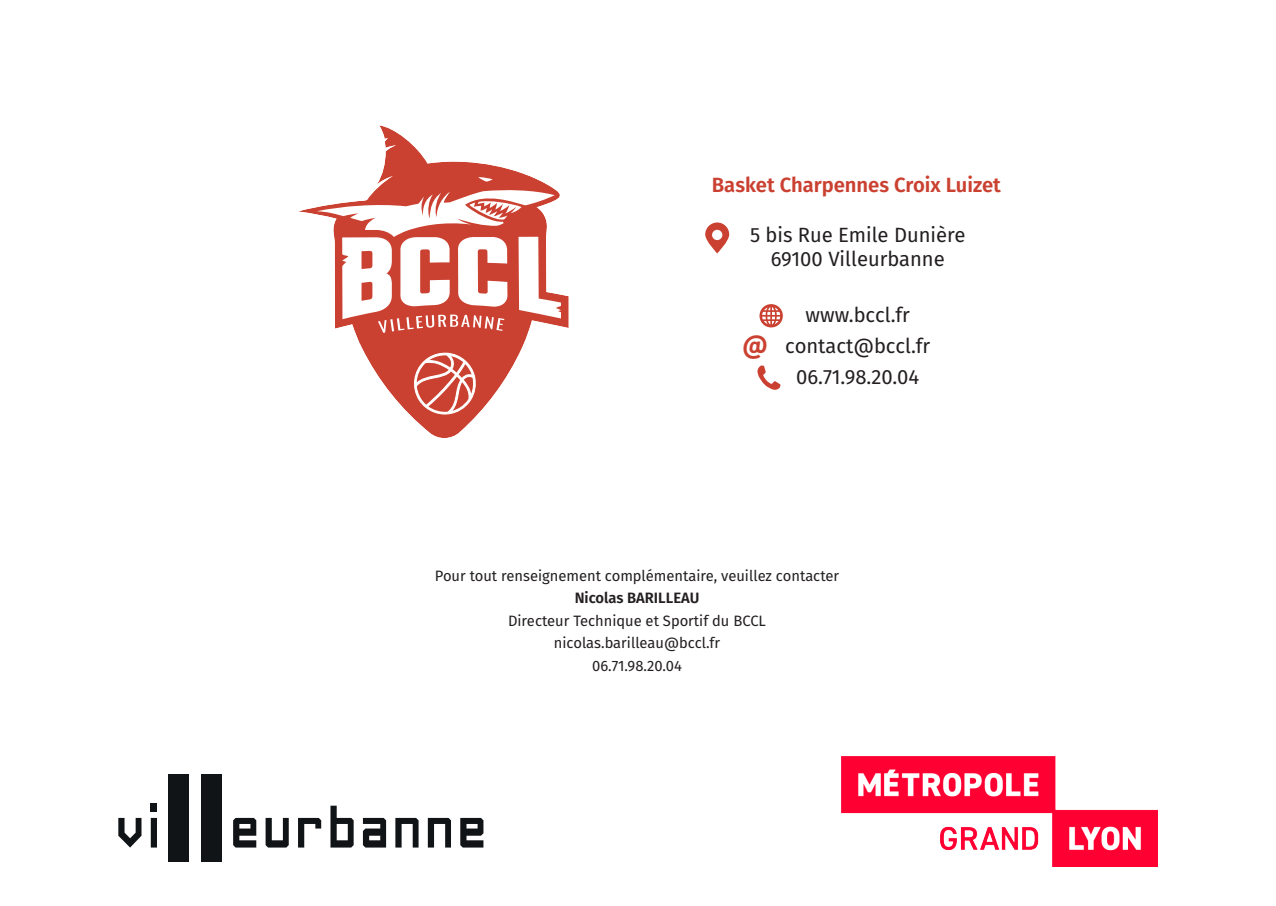
<style>
.page{position:relative;width:1276px;height:906px;background:#fff}
.page>*{position:absolute;margin:0;border:0;box-sizing:border-box;transform-origin:0 0}
.t1{font:700 30.9px "Barlow";color:#cb4131}
.t2{font:20.55px/30.9px "Fira Sans";color:#231f20;text-align:center}
.t3{font:600 20.55px "Fira Sans";color:#cb4131}
.t4{font:15px/22.5px "Fira Sans";color:#231f20;text-align:center}
.t5{font:600 15px "Fira Sans";color:#231f20}
</style>
<div class="page">
<svg style="left:151px;top:818px;width:6px;height:29px"></svg>
<div style="left:151px;top:803px;width:6px;height:8px;background:#111416"></div>
<svg style="left:118px;top:818px;width:23px;height:29px"></svg>
<svg style="left:460px;top:818px;width:23px;height:29px"></svg>
<svg style="left:428px;top:818px;width:23px;height:29px"></svg>
<svg style="left:395px;top:818px;width:23px;height:29px"></svg>
<svg style="left:363px;top:818px;width:23px;height:29px"></svg>
<svg style="left:330px;top:805px;width:24px;height:42px"></svg>
<svg style="left:298px;top:818px;width:23px;height:29px"></svg>
<svg style="left:266px;top:818px;width:23px;height:29px"></svg>
<svg style="left:233px;top:818px;width:23px;height:29px"></svg>
<div style="left:201px;top:774px;width:21px;height:87px;background:#111416"></div>
<div style="left:168px;top:774px;width:21px;height:87px;background:#111416"></div>
<svg style="left:759px;top:304px;width:24px;height:23px"></svg>
<svg style="left:705px;top:222px;width:24px;height:31px"></svg>
<div style="left:712px;top:230px;width:10px;height:10px;background:#fff;border-radius:50%"></div>
<svg style="left:757px;top:365px;width:23px;height:25px"></svg>
<svg style="left:298px;top:125px;width:271px;height:313px"></svg>
<img style="left:841px;top:756px;width:316px;height:111px">
<h2 class="t3" style="left:712px;top:168px;width:290px">Basket Charpennes Croix Luizet</h2>
<h2 class="t2" style="left:750px;top:221px;width:217px;line-height:24.8px">5 bis Rue Emile Dunière<br>69100 Villeurbanne</h2>
<h2 class="t2" style="left:785px;top:299px;width:146px">www.bccl.fr contact@bccl.fr<br>06.71.98.20.04</h2>
<h1 class="t1" style="left:742px;top:322px;width:27px">@</h1>
<p class="t4" style="left:435px;top:564px;width:406px">Pour tout renseignement complémentaire, veuillez contacter</p>
<p class="t5" style="left:575px;top:586px;width:126px">Nicolas BARILLEAU</p>
<p class="t4" style="left:508px;top:609px;width:259px">Directeur Technique et Sportif du BCCL nicolas.barilleau@bccl.fr<br>06.71.98.20.04</p>
</div>
